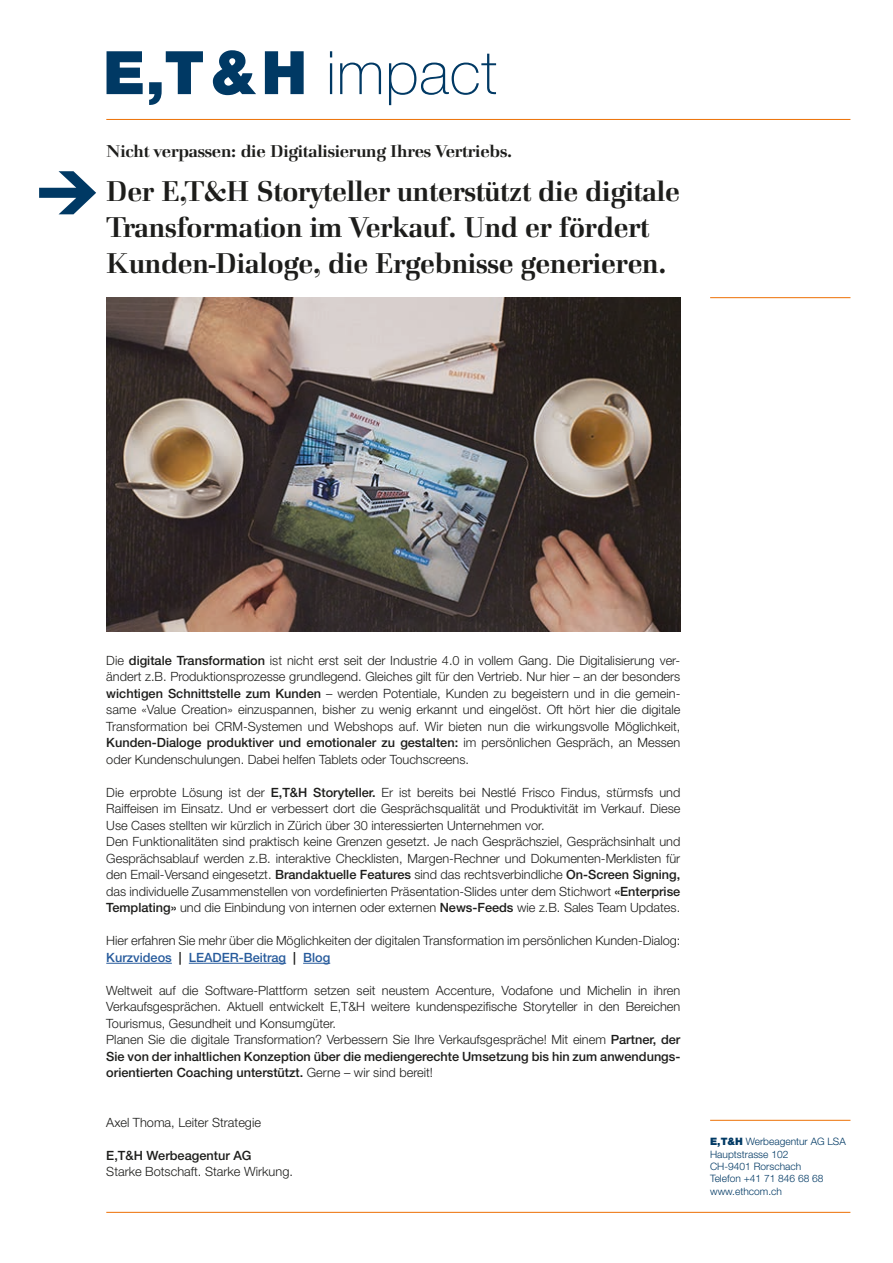
<style>
.page{position:relative;width:893px;height:1263px;background:#fff}
.page>*{position:absolute;margin:0;border:0;box-sizing:border-box;transform-origin:0 0}
.t1{font:100 60px "Helvetica Neue";letter-spacing:.01em;color:#003964}
.t2{font:700 30px/36px "De Archie";letter-spacing:-.005em;color:#1d1d1b;scale:.95 1}
.t3{font:700 18px "De Archie";letter-spacing:-.01em;color:#1d1d1b}
.t4{font:300 12.75px/16.5px "Helvetica Neue";color:#1d1d1b}
.t5{font:500 12.75px "Helvetica Neue";color:#1d1d1b}
.t6{font:300 10.2px/12.3px "Helvetica Neue";color:#003964}
.s1{font-weight:900}
.s2{font-weight:500}
.s3{font-weight:500;color:#275b9c}
</style>
<div class="page">
<svg style="left:39px;top:171px;width:57px;height:43px"></svg>
<hr style="left:106px;top:119px;width:744px;height:1px;background:#ed7004">
<hr style="left:106px;top:1212px;width:744px;height:1px;background:#ed7004">
<img style="left:106px;top:298px;width:574px;height:333px">
<hr style="left:106px;top:963px;width:66px;height:1px;background:#275b9c">
<hr style="left:189px;top:963px;width:97px;height:1px;background:#275b9c">
<svg style="left:303px;top:963px;width:27px;height:1px"></svg>
<hr style="left:710px;top:297px;width:140px;height:1px;background:#ed7004">
<hr style="left:710px;top:1120px;width:140px;height:1px;background:#ed7004">
<h1 class="t1" style="left:103px;top:38px;width:395px"><span class="s1">E,T&amp;H</span> impact</h1>
<h3 class="t3" style="left:106px;top:140px;width:407px">Nicht verpassen: die Digitalisierung Ihres Vertriebs.</h3>
<h2 class="t2" style="left:106px;top:174px;width:605px">Der E,T&amp;H Storyteller unterstützt die digitale<br>Transformation im Verkauf. Und er fördert<br>Kunden-Dialoge, die Ergebnisse generieren.</h2>
<p class="t4" style="left:106px;top:652px;width:576px;text-align:justify">Die <span class="s2">digitale Transformation</span> ist nicht erst seit der Industrie 4.0 in vollem Gang. Die Digitalisierung ver&shy;ändert z.B. Produktionsprozesse grundlegend. Gleiches gilt für den Vertrieb. Nur hier – an der besonders <span class="s2">wichtigen Schnittstelle zum Kunden</span> – werden Potentiale, Kunden zu begeistern und in die gemein&shy;same «Value Creation» einzuspannen, bisher zu wenig erkannt und eingelöst. Oft hört hier die digitale Transformation bei CRM-Systemen und Webshops auf. Wir bieten nun die wirkungsvolle Möglichkeit, <span class="s2">Kunden-Dialoge produktiver und emotionaler zu gestalten:</span> im persönlichen Gespräch, an Messen oder Kundenschulungen. Dabei helfen Tablets oder Touchscreens.</p>
<p class="t4" style="left:106px;top:784px;width:576px">Die erprobte Lösung ist der <span class="s2">E,T&amp;H Storyteller.</span> Er ist bereits bei Nestlé Frisco Findus, stürmsfs und Raiffeisen im Einsatz. Und er verbessert dort die Gesprächsqualität und Produktivität im Verkauf. Diese Use Cases stellten wir kürzlich in Zürich über 30 interessierten Unternehmen vor.<br>Den Funktionalitäten sind praktisch keine Grenzen gesetzt. Je nach Gesprächsziel, Gesprächsinhalt und Gesprächsablauf werden z.B. interaktive Checklisten, Margen-Rechner und Dokumenten-Merklisten für den Email-Versand eingesetzt. <span class="s2">Brandaktuelle Features</span> sind das rechtsverbindliche <span class="s2">On-Screen Signing, </span>das individuelle Zusammenstellen von vordefinierten Präsentation-Slides unter dem Stichwort <span class="s2">«Enterprise Templating»</span> und die Einbindung von internen oder externen <span class="s2">News-Feeds</span> wie z.B. Sales Team Updates.</p>
<p class="t4" style="left:106px;top:932px;width:576px">Hier erfahren Sie mehr über die Möglichkeiten der digitalen Transformation im persönlichen Kunden-Dialog:<br><span class="s3">Kurzvideos</span> <span class="s2">|</span> <span class="s3">LEADER-Beitrag</span> <span class="s2">|</span> <span class="s3">Blog</span></p>
<p class="t4" style="left:106px;top:982px;width:576px">Weltweit auf die Software-Plattform setzen seit neustem Accenture, Vodafone und Michelin in ihren Verkaufsgesprächen. Aktuell entwickelt E,T&amp;H weitere kundenspezifische Storyteller in den Bereichen Tourismus, Gesundheit und Konsumgüter.<br>Planen Sie die digitale Transformation? Verbessern Sie Ihre Verkaufsgespräche! Mit einem <span class="s2">Partner, der Sie von der inhaltlichen Konzeption über die mediengerechte Umsetzung bis hin zum anwendungs&shy;orientierten Coaching unterstützt.</span> Gerne – wir sind bereit!</p>
<p class="t4" style="left:106px;top:1114px;width:156px">Axel Thoma, Leiter Strategie</p>
<p class="t5" style="left:106px;top:1148px;width:147px">E,T&amp;H Werbeagentur AG</p>
<p class="t4" style="left:106px;top:1163px;width:188px">Starke Botschaft. Starke Wirkung.</p>
<p class="t6" style="left:710px;top:1135px;width:137px"><span class="s1">E,T&amp;H</span> Werbeagentur AG LSA<br>Hauptstrasse 102<br>CH-9401 Rorschach<br>Telefon +41 71 846 68 68 www.ethcom.ch</p>
</div>
